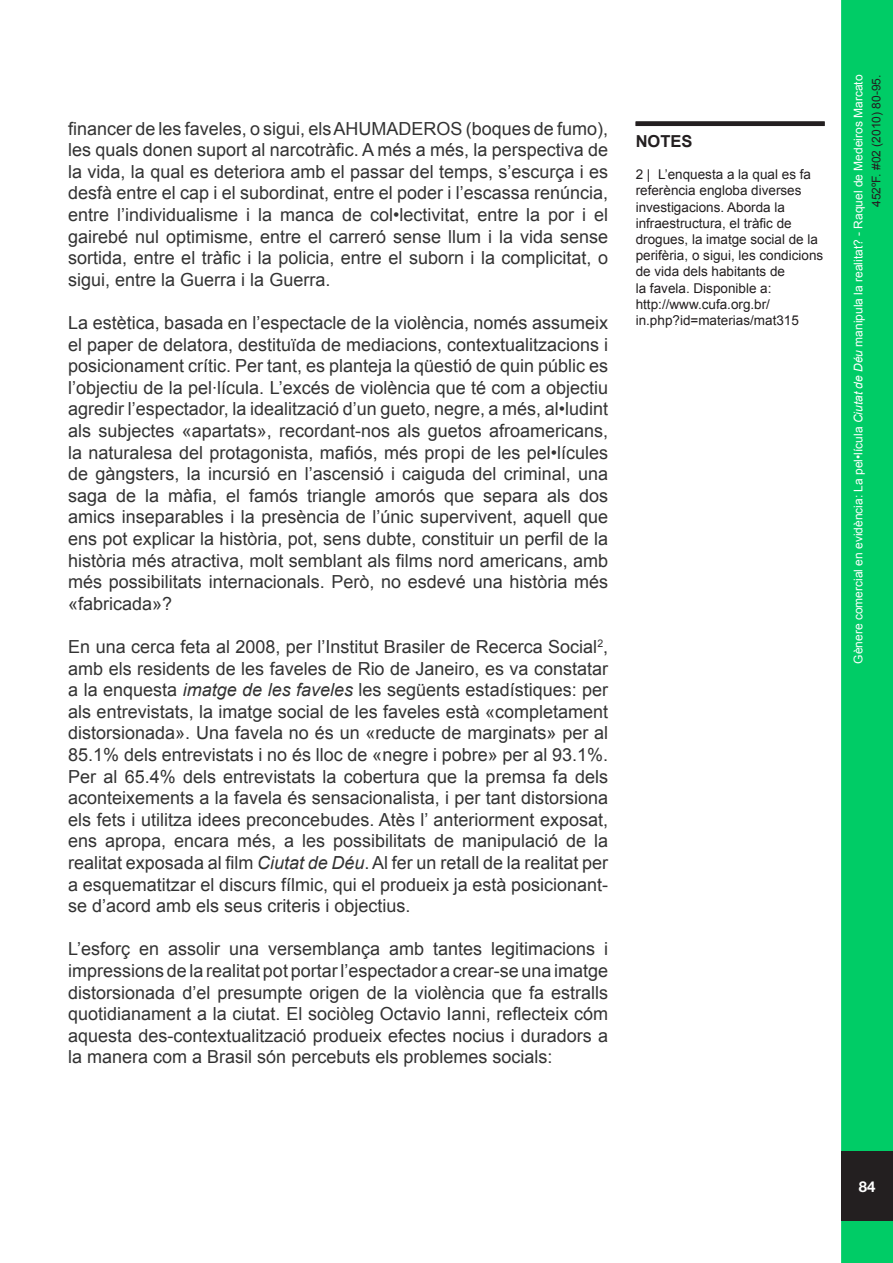
<style>
.page{position:relative;width:893px;height:1263px;background:#fff}
.page>*{position:absolute;margin:0;border:0;box-sizing:border-box;transform-origin:0 0}
.t1{font:18px/21.6px "Arial";color:#333;text-align:justify}
.Estilo_de_párrafo_1{font:700 16.5px "Arial";color:#231f20}
.t2{font:700 15px "Helvetica Neue";color:#fff}
.Estilo_de_párrafo_1-2{font:13.5px/16.2px "Arial";color:#231f20}
.t3{font:12px/18px "Arial";color:#fff;text-align:right}
.s1{font-style:italic}
.s2{color:#231f20}
</style>
<div class="page">
<div style="left:841px;top:0;width:52px;height:1263px;background:#0c6"></div>
<div style="left:841px;top:1151px;width:52px;height:70px;background:#231f20"></div>
<div style="left:636px;top:121px;width:189px;height:5px;background:#231f20"></div>
<p class="t1" style="left:68px;top:118px;width:541px">financer de les faveles, o sigui, els AHUMADEROS (boques de fumo), les quals donen suport al narcotràfic. A més a més, la perspectiva de la vida, la qual es deteriora amb el passar del temps, s’escurça i es desfà entre el cap i el subordinat, entre el poder i l’escassa renúncia, entre l’individualisme i la manca de col•lectivitat, entre la por i el gairebé nul optimisme, entre el carreró sense llum i la vida sense sortida, entre el tràfic i la policia, entre el suborn i la complicitat, o sigui, entre la Guerra i la Guerra.</p>
<p class="t1" style="left:68px;top:312px;width:541px">La estètica, basada en l’espectacle de la violència, només assumeix el paper de delatora, destituïda de mediacions, contextualitzacions i posicionament crític. Per tant, es planteja la qüestió de quin públic es l’objectiu de la pel·lícula. L’excés de violència que té com a objectiu agredir l’espectador, la idealització d’un gueto, negre, a més, al•ludint als subjectes «apartats», recordant-nos als guetos afroamericans, la naturalesa del protagonista, mafiós, més propi de les pel•lícules de gàngsters, la incursió en l’ascensió i caiguda del criminal, una saga de la màfia, el famós triangle amorós que separa als dos amics inseparables i la presència de l’únic supervivent, aquell que ens pot explicar la història, pot, sens dubte, constituir un perfil de la història més atractiva, molt semblant als films nord americans, amb més possibilitats internacionals. Però, no esdevé una història més «fabricada»?</p>
<p class="t1" style="left:68px;top:636px;width:541px">En una cerca feta al 2008, per l’Institut Brasiler de Recerca Social<sup>2</sup>, amb els residents de les faveles de Rio de Janeiro, es va constatar a la enquesta <span class="s1">imatge de les faveles</span> les següents estadístiques: per als entrevistats, la imatge social de les faveles està «completament distorsionada». Una favela no és un «reducte de marginats» per al 85.1% dels entrevistats i no és lloc de «negre i pobre» per al 93.1%.<br>Per al 65.4% dels entrevistats la cobertura que la premsa fa dels aconteixements a la favela és sensacionalista, i per tant distorsiona els fets i utilitza idees preconcebudes. Atès l’ anteriorment exposat, ens apropa, encara més, a les possibilitats de manipulació de la realitat exposada al film <span class="s1">Ciutat de Déu</span>. Al fer un retall de la realitat per a esquematitzar el discurs fílmic, qui el produeix ja està posicionant&shy;se d’acord amb els seus criteris i objectius.</p>
<p class="t1" style="left:68px;top:938px;width:541px">L’esforç en assolir una versemblança amb tantes legitimacions i impressions de la realitat pot portar l’espectador a crear-se una imatge distorsionada d’el presumpte origen de la violència que fa estralls quotidianament a la ciutat. El sociòleg Octavio Ianni, reflecteix cóm aquesta des-contextualització produeix efectes nocius i duradors a la manera com a Brasil són percebuts els problemes socials:</p>
<p class="Estilo_de_párrafo_1" style="left:636px;top:130px;width:58px">NOTES</p>
<p class="Estilo_de_párrafo_1-2" style="left:636px;top:166px;width:189px">2 | L’enquesta a la qual es fa referència engloba diverses investigacions. Aborda la infraestructura, el tràfic de drogues, la imatge social de la perifèria, o sigui, les condicions de vida dels habitants de<br>la favela. Disponible a: http://www.cufa.org.br/ in.php?id=materias/mat315</p>
<p class="t3" style="left:849px;top:664px;width:591px;rotate:-90deg">Gènere comercial en evidència: La pel•lícula <span class="s1">Ciutat de Déu</span> manipula la realitat? - Raquel de Medeiros Marcato<br><span class="s2">452ºF. #02 (2010) 80-95.</span></p>
<p class="t2" style="left:859px;top:1177px;width:18px">84</p>
</div>
